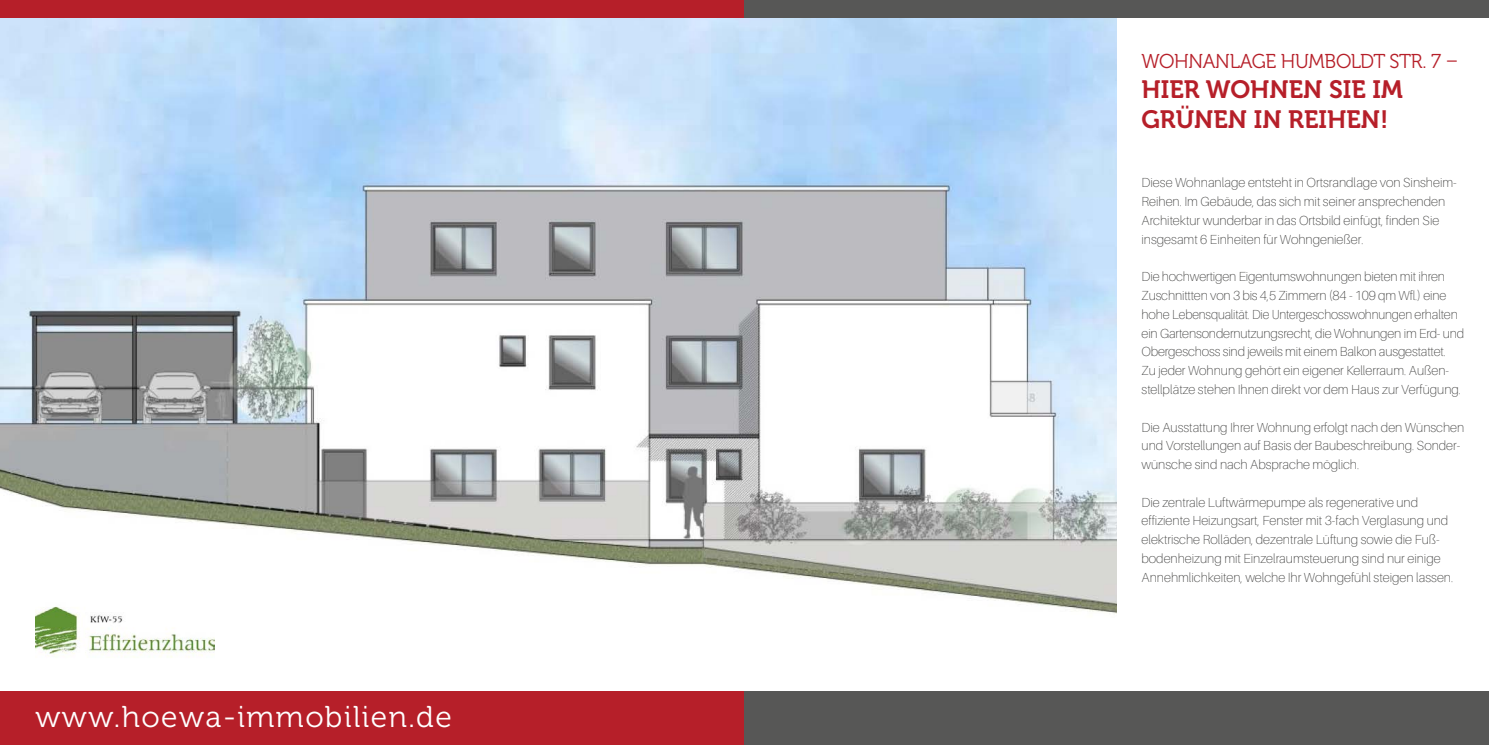
<style>
.page{position:relative;width:1489px;height:745px;background:#fff}
.page>*{position:absolute;margin:0;border:0;box-sizing:border-box;transform-origin:0 0}
.t1{font:30px "Museo 300";letter-spacing:.05em;color:#fff}
.t2{font:25px/30px "Museo 700";color:#b61f29}
.t3{font:20px "Museo 300";letter-spacing:-.02em;color:#b61f29}
.t4{font:100 13.12px/18.8px "Aileron";color:#3c3c3b}
</style>
<div class="page">
<img style="left:0;top:18px;width:1116px;height:596px">
<div style="left:0;top:0;width:744px;height:18px;background:#b61f29"></div>
<div style="left:0;top:691px;width:744px;height:53px;background:#b61f29"></div>
<div style="left:744px;top:0;width:744px;height:18px;background:#575756"></div>
<div style="left:744px;top:691px;width:744px;height:53px;background:#575756"></div>
<img style="left:35px;top:599px;width:180px;height:59px">
<h1 class="t1" style="left:35px;top:700px;width:418px">www.hoewa-immobilien.de</h1>
<h3 class="t3" style="left:1141px;top:50px;width:318px">WOHNANLAGE HUMBOLDT STR. 7 –</h3>
<h2 class="t2" style="left:1141px;top:75px;width:263px">HIER WOHNEN SIE IM<br>GRÜNEN IN REIHEN!</h2>
<p class="t4" style="left:1141px;top:173px;width:317px">Diese Wohnanlage entsteht in Ortsrandlage von Sinsheim-Reihen. Im Gebäude, das sich mit seiner ansprechenden Architektur wunderbar in das Ortsbild einfügt, finden Sie insgesamt 6 Einheiten für Wohngenießer.</p>
<p class="t4" style="left:1141px;top:267px;width:324px">Die hochwertigen Eigentumswohnungen bieten mit ihren Zuschnittten von 3 bis 4,5 Zimmern (84 - 109 qm Wfl.) eine hohe Lebensqualität. Die Untergeschosswohnungen erhalten ein Gartensondernutzungsrecht, die Wohnungen im Erd- und Obergeschoss sind jeweils mit einem Balkon ausgestattet.<br>Zu jeder Wohnung gehört ein eigener Kellerraum. Außen&shy;stellplätze stehen Ihnen direkt vor dem Haus zur Verfügung.</p>
<p class="t4" style="left:1141px;top:417px;width:324px">Die Ausstattung Ihrer Wohnung erfolgt nach den Wünschen und Vorstellungen auf Basis der Baubeschreibung. Sonder&shy;wünsche sind nach Absprache möglich.</p>
<p class="t4" style="left:1141px;top:492px;width:313px">Die zentrale Luftwärmepumpe als regenerative und effiziente Heizungsart, Fenster mit 3-fach Verglasung und elektrische Rolläden, dezentrale Lüftung sowie die Fuß&shy;bodenheizung mit Einzelraumsteuerung sind nur einige Annehmlichkeiten, welche Ihr Wohngefühl steigen lassen.</p>
</div>
